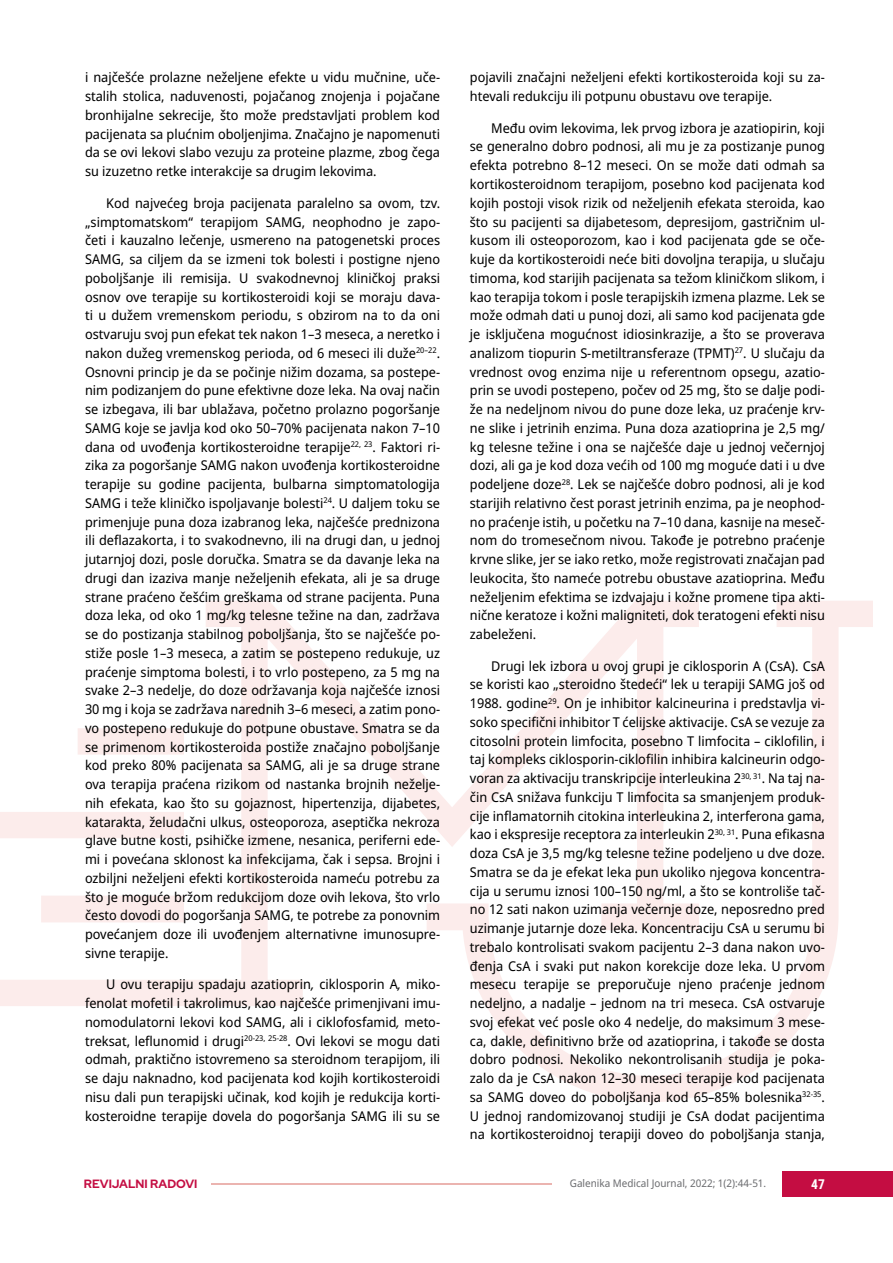
<style>
.page{position:relative;width:893px;height:1263px;background:#fff}
.page>*{position:absolute;margin:0;border:0;box-sizing:border-box;transform-origin:0 0}
.t1{font:13.5px/18.8px "Noto Sans Display";color:#000;text-align:justify}
.t2{font:700 13.5px "Roboto Condensed";color:#fff}
.t3{font:700 12px "Red Hat Display";color:#c40d42}
.t4{font:10.5px "Noto Sans Display";color:#6d6e71}
.s1{font-style:italic}
</style>
<div class="page">
<svg style="left:0;top:601px;width:873px;height:501px"></svg>
<hr style="left:212px;top:1183px;width:340px;height:2px;background:#ebb4b0">
<div style="left:782px;top:1171px;width:111px;height:26px;background:#c40d42"></div>
<p class="t1" style="left:85px;top:68px;width:357px">i najčešće prolazne neželjene efekte u vidu mučnine, uče&shy;stalih stolica, naduvenosti, pojačanog znojenja i pojačane bronhijalne sekrecije, što može predstavljati problem kod pacijenata sa plućnim oboljenjima. Značajno je napomenuti da se ovi lekovi slabo vezuju za proteine plazme, zbog čega su izuzetno retke interakcije sa drugim lekovima.</p>
<p class="t1" style="left:85px;top:194px;width:357px;text-indent:21px">Kod najvećeg broja pacijenata paralelno sa ovom, tzv. „simptomatskom“ terapijom SAMG, neophodno je zapo&shy;četi i kauzalno lečenje, usmereno na patogenetski proces SAMG, sa ciljem da se izmeni tok bolesti i postigne njeno poboljšanje ili remisija. U svakodnevnoj kliničkoj praksi osnov ove terapije su kortikosteroidi koji se moraju dava&shy;ti u dužem vremenskom periodu, s obzirom na to da oni ostvaruju svoj pun efekat tek nakon 1–3 meseca, a neretko i nakon dužeg vremenskog perioda, od 6 meseci ili duže<sup>20–22</sup>.<br>Osnovni princip je da se počinje nižim dozama, sa postepe&shy;nim podizanjem do pune efektivne doze leka. Na ovaj način se izbegava, ili bar ublažava, početno prolazno pogoršanje SAMG koje se javlja kod oko 50–70% pacijenata nakon 7–10 dana od uvođenja kortikosteroidne terapije<sup>22,</sup> <sup>23</sup>. Faktori ri&shy;zika za pogoršanje SAMG nakon uvođenja kortikosteroidne terapije su godine pacijenta, bulbarna simptomatologija SAMG i teže kliničko ispoljavanje bolesti<sup>24</sup>. U daljem toku se primenjuje puna doza izabranog leka, najčešće prednizona ili deflazakorta, i to svakodnevno, ili na drugi dan, u jednoj jutarnjoj dozi, posle doručka. Smatra se da davanje leka na drugi dan izaziva manje neželjenih efekata, ali je sa druge strane praćeno češćim greškama od strane pacijenta. Puna doza leka, od oko 1 mg/kg telesne težine na dan, zadržava se do postizanja stabilnog poboljšanja, što se najčešće po&shy;stiže posle 1–3 meseca, a zatim se postepeno redukuje, uz praćenje simptoma bolesti, i to vrlo postepeno, za 5 mg na svake 2–3 nedelje, do doze održavanja koja najčešće iznosi 30 mg i koja se zadržava narednih 3–6 meseci, a zatim pono&shy;vo postepeno redukuje do potpune obustave. Smatra se da se primenom kortikosteroida postiže značajno poboljšanje kod preko 80% pacijenata sa SAMG, ali je sa druge strane ova terapija praćena rizikom od nastanka brojnih neželje&shy;nih efekata, kao što su gojaznost, hipertenzija, dijabetes, katarakta, želudačni ulkus, osteoporoza, aseptička nekroza glave butne kosti, psihičke izmene, nesanica, periferni ede&shy;mi i povećana sklonost ka infekcijama, čak i sepsa. Brojni i ozbiljni neželjeni efekti kortikosteroida nameću potrebu za što je moguće bržom redukcijom doze ovih lekova, što vrlo često dovodi do pogoršanja SAMG, te potrebe za ponovnim povećanjem doze ili uvođenjem alternativne imunosupre&shy;sivne terapije.</p>
<p class="t1" style="left:85px;top:975px;width:357px;text-indent:21px">U ovu terapiju spadaju azatioprin<span class="s1">,</span> ciklosporin A<span class="s1">,</span> miko&shy;fenolat mofetil i takrolimus, kao najčešće primenjivani imu&shy;nomodulatorni lekovi kod SAMG, ali i ciklofosfamid<span class="s1">,</span> meto&shy;treksat, leflunomid i drugi<sup>20-23,</sup> <sup>25-28</sup>. Ovi lekovi se mogu dati odmah, praktično istovremeno sa steroidnom terapijom, ili se daju naknadno, kod pacijenata kod kojih kortikosteroidi nisu dali pun terapijski učinak, kod kojih je redukcija korti&shy;kosteroidne terapije dovela do pogoršanja SAMG ili su se</p>
<p class="t1" style="left:470px;top:68px;width:357px">pojavili značajni neželjeni efekti kortikosteroida koji su za&shy;htevali redukciju ili potpunu obustavu ove terapije.</p>
<p class="t1" style="left:470px;top:119px;width:357px;text-indent:21px">Među ovim lekovima, lek prvog izbora je azatiopirin, koji se generalno dobro podnosi, ali mu je za postizanje punog efekta potrebno 8–12 meseci. On se može dati odmah sa kortikosteroidnom terapijom, posebno kod pacijenata kod kojih postoji visok rizik od neželjenih efekata steroida, kao što su pacijenti sa dijabetesom, depresijom, gastričnim ul&shy;kusom ili osteoporozom, kao i kod pacijenata gde se oče&shy;kuje da kortikosteroidi neće biti dovoljna terapija, u slučaju timoma, kod starijih pacijenata sa težom kliničkom slikom, i kao terapija tokom i posle terapijskih izmena plazme. Lek se može odmah dati u punoj dozi, ali samo kod pacijenata gde je isključena mogućnost idiosinkrazije, a što se proverava analizom tiopurin S-metiltransferaze (TPMT)<sup>27</sup>. U slučaju da vrednost ovog enzima nije u referentnom opsegu, azatio&shy;prin se uvodi postepeno, počev od 25 mg, što se dalje podi&shy;že na nedeljnom nivou do pune doze leka, uz praćenje krv&shy;ne slike i jetrinih enzima. Puna doza azatioprina je 2,5 mg/ kg telesne težine i ona se najčešće daje u jednoj večernjoj dozi, ali ga je kod doza većih od 100 mg moguće dati i u dve podeljene doze<sup>28</sup>. Lek se najčešće dobro podnosi, ali je kod starijih relativno čest porast jetrinih enzima, pa je neophod&shy;no praćenje istih, u početku na 7–10 dana, kasnije na meseč&shy;nom do tromesečnom nivou. Takođe je potrebno praćenje krvne slike, jer se iako retko, može registrovati značajan pad leukocita, što nameće potrebu obustave azatioprina. Među neželjenim efektima se izdvajaju i kožne promene tipa akti&shy;nične keratoze i kožni maligniteti, dok teratogeni efekti nisu zabeleženi.</p>
<p class="t1" style="left:470px;top:657px;width:357px;text-indent:21px">Drugi lek izbora u ovoj grupi je ciklosporin A (CsA). CsA se koristi kao „steroidno štedeći“ lek u terapiji SAMG još od 1988. godine<sup>29</sup>. On je inhibitor kalcineurina i predstavlja vi&shy;soko specifični inhibitor T ćelijske aktivacije. CsA se vezuje za citosolni protein limfocita, posebno T limfocita – ciklofilin, i taj kompleks ciklosporin-ciklofilin inhibira kalcineurin odgo&shy;voran za aktivaciju transkripcije interleukina 2<sup>30,</sup> <sup>31</sup>. Na taj na&shy;čin CsA snižava funkciju T limfocita sa smanjenjem produk&shy;cije inflamatornih citokina interleukina 2, interferona gama, kao i ekspresije receptora za interleukin 2<sup>30,</sup> <sup>31</sup>. Puna efikasna doza CsA je 3,5 mg/kg telesne težine podeljeno u dve doze.<br>Smatra se da je efekat leka pun ukoliko njegova koncentra&shy;cija u serumu iznosi 100–150 ng/ml, a što se kontroliše tač&shy;no 12 sati nakon uzimanja večernje doze, neposredno pred uzimanje jutarnje doze leka. Koncentraciju CsA u serumu bi trebalo kontrolisati svakom pacijentu 2–3 dana nakon uvo&shy;đenja CsA i svaki put nakon korekcije doze leka. U prvom mesecu terapije se preporučuje njeno praćenje jednom nedeljno, a nadalje – jednom na tri meseca. CsA ostvaruje svoj efekat već posle oko 4 nedelje, do maksimum 3 mese&shy;ca, dakle, definitivno brže od azatioprina, i takođe se dosta dobro podnosi. Nekoliko nekontrolisanih studija je poka&shy;zalo da je CsA nakon 12–30 meseci terapije kod pacijenata sa SAMG doveo do poboljšanja kod 65–85% bolesnika<sup>32-35</sup>.<br>U jednoj randomizovanoj studiji je CsA dodat pacijentima na kortikosteroidnoj terapiji doveo do poboljšanja stanja,</p>
<p class="t4" style="left:570px;top:1176px;width:198px">Galenika Medical Journal, 2022; 1(2):44-51.</p>
<p class="t3" style="left:84px;top:1176px;width:115px">REVIJALNI RADOVI</p>
<p class="t2" style="left:811px;top:1175px;width:15px">47</p>
</div>
